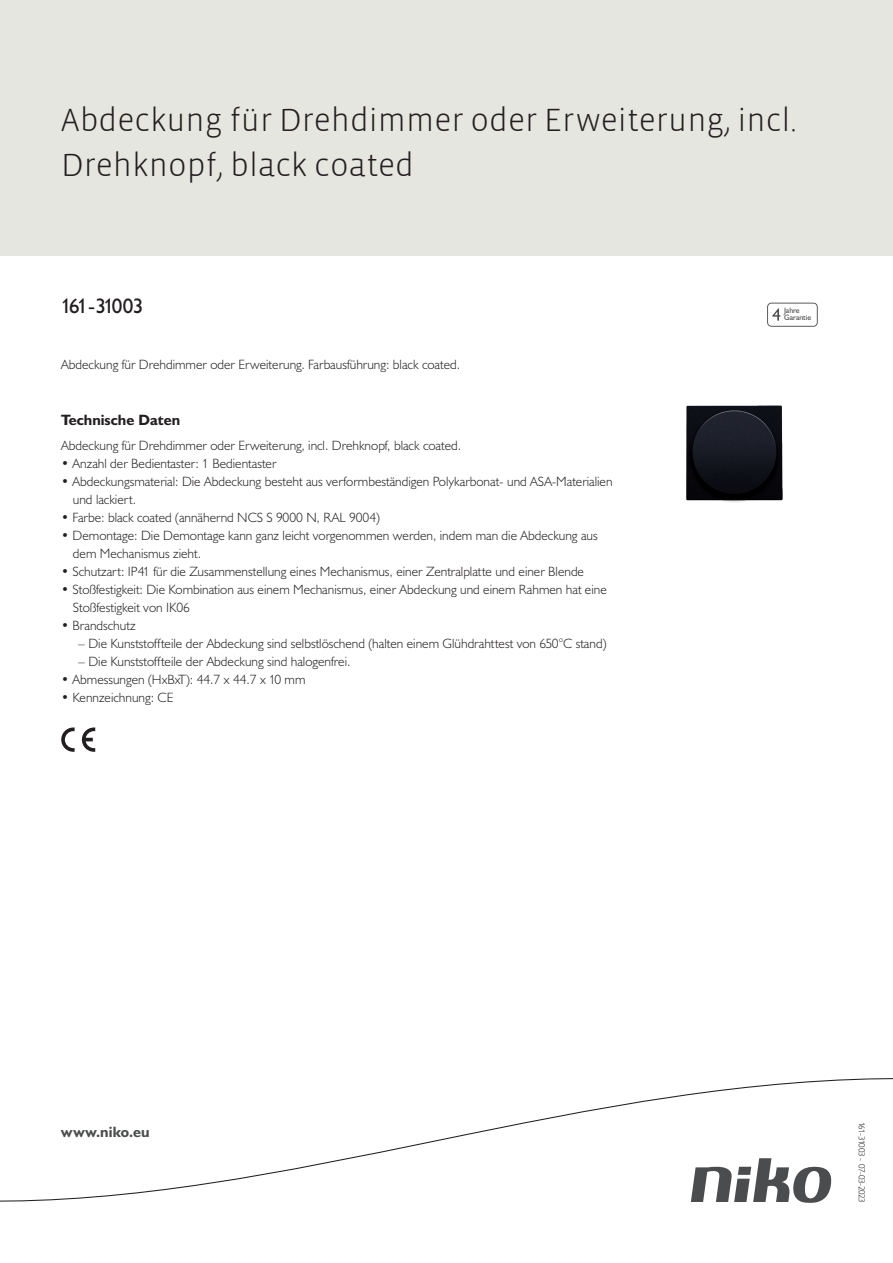
<style>
.page{position:relative;width:893px;height:1263px;background:#fff}
.page>*{position:absolute;margin:0;border:0;box-sizing:border-box;transform-origin:0 0}
.Title_datasheets{font:300 33px/45px "Vista Sans";color:#231f20}
.Article_number{font:21px "Humanist 521 BT";letter-spacing:-.1em;color:#231f20}
.Titles_parts{font:700 15px "Humanist 521 BT";color:#231f20}
.titel_afbeelding{font:700 15px "Humanist 521 BT";letter-spacing:.005em;color:#4b4c4d}
.USP_Bullets{font:300 13.5px/18px "Humanist 521 BT";color:#231f20}
.USP_Bullets_level_2{font:300 13.5px "Humanist 521 BT";color:#231f20}
.Platte_tekst_CAB{font:300 13.5px "Humanist 521 BT";color:#231f20}
.Revision{font:300 9px "Humanist 521 BT";letter-spacing:-.05em;color:#231f20}
.t1{font:7.8px/7.8px "Humanist 521 BT";color:#4b4c4d}
</style>
<div class="page">
<div style="left:0;top:0;width:893px;height:255px;background:#e6e6e0"></div>
<svg style="left:82px;top:727px;width:13px;height:25px"></svg>
<svg style="left:61px;top:727px;width:14px;height:25px"></svg>
<svg style="left:767px;top:303px;width:51px;height:24px"></svg>
<svg style="left:0;top:1078px;width:893px;height:125px"></svg>
<img style="left:686px;top:405px;width:97px;height:97px">
<p class="Title_datasheets" style="left:61px;top:98px;width:737px">Abdeckung für Drehdimmer oder Erweiterung, incl.<br>Drehknopf, black coated</p>
<p class="Article_number" style="left:61px;top:293px;width:84px">161-31003</p>
<p class="Platte_tekst_CAB" style="left:61px;top:356px;width:400px">Abdeckung für Drehdimmer oder Erweiterung. Farbausführung: black coated.</p>
<p class="Titles_parts" style="left:61px;top:411px;width:120px">Technische Daten</p>
<p class="Platte_tekst_CAB" style="left:61px;top:437px;width:401px">Abdeckung für Drehdimmer oder Erweiterung, incl. Drehknopf, black coated.</p>
<p class="USP_Bullets" style="left:61px;top:454px;width:217px">• Anzahl der Bedientaster: 1 Bedientaster</p>
<p class="USP_Bullets" style="left:73px;top:472px;width:541px;text-indent:-12px">• Abdeckungsmaterial: Die Abdeckung besteht aus verformbeständigen Polykarbonat- und ASA-Materialien und lackiert.</p>
<p class="USP_Bullets" style="left:61px;top:508px;width:320px">• Farbe: black coated (annähernd NCS S 9000 N, RAL 9004)</p>
<p class="USP_Bullets" style="left:73px;top:526px;width:526px;text-indent:-12px">• Demontage: Die Demontage kann ganz leicht vorgenommen werden, indem man die Abdeckung aus dem Mechanismus zieht.</p>
<p class="USP_Bullets" style="left:61px;top:562px;width:524px">• Schutzart: IP41 für die Zusammenstellung eines Mechanismus, einer Zentralplatte und einer Blende</p>
<p class="USP_Bullets" style="left:73px;top:580px;width:535px;text-indent:-12px">• Stoßfestigkeit: Die Kombination aus einem Mechanismus, einer Abdeckung und einem Rahmen hat eine<br>Stoßfestigkeit von IK06</p>
<p class="USP_Bullets" style="left:61px;top:616px;width:76px">• Brandschutz</p>
<p class="USP_Bullets_level_2" style="left:78px;top:635px;width:530px">– Die Kunststoffteile der Abdeckung sind selbstlöschend (halten einem Glühdrahttest von 650°C stand)</p>
<p class="USP_Bullets_level_2" style="left:78px;top:653px;width:274px">– Die Kunststoffteile der Abdeckung sind halogenfrei.</p>
<p class="USP_Bullets" style="left:61px;top:670px;width:246px">• Abmessungen (HxBxT): 44.7 x 44.7 x 10 mm</p>
<p class="USP_Bullets" style="left:61px;top:688px;width:114px">• Kennzeichnung: CE</p>
<p class="t1" style="left:784px;top:306px;width:29px">Jahre<br>Garantie</p>
<p class="titel_afbeelding" style="left:61px;top:1122px;width:90px">www.niko.eu</p>
<p class="Revision" style="left:868px;top:1122px;width:82px;rotate:90deg">161-31003 - 07-03-2023</p>
</div>
